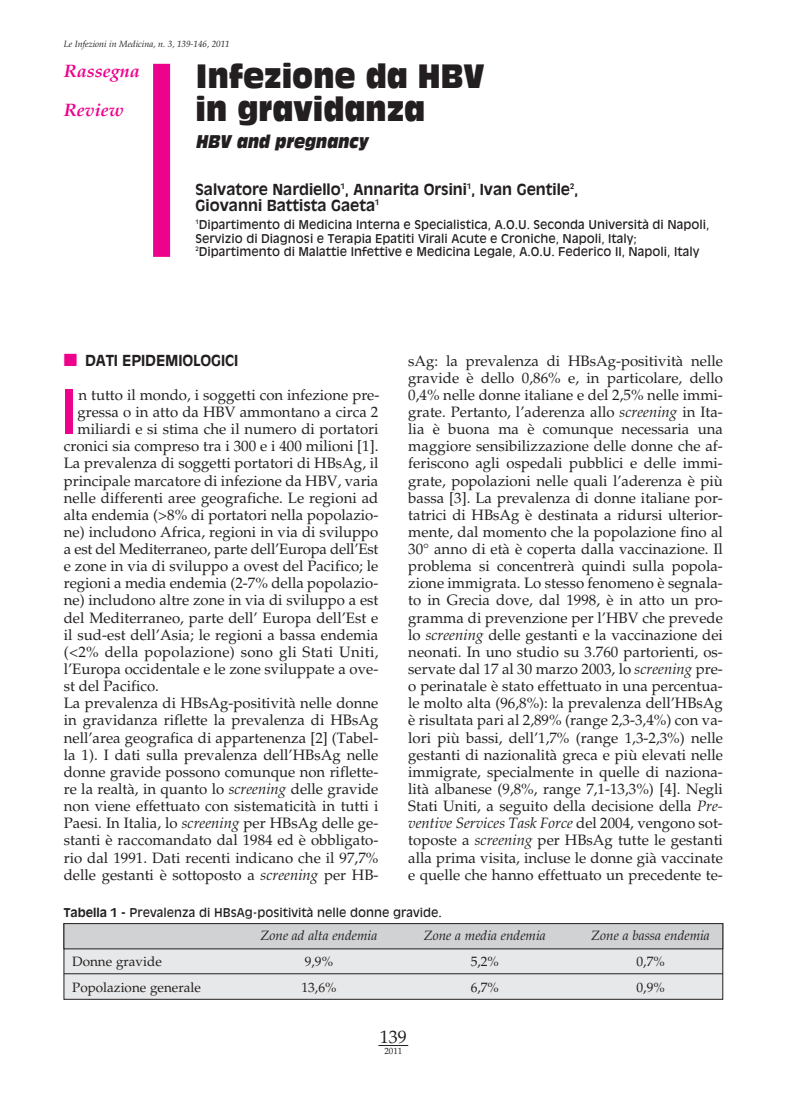
<style>
.page{position:relative;width:808px;height:1106px;background:#fff}
.page>*{position:absolute;margin:0;border:0;box-sizing:border-box;transform-origin:0 0}
.t1{font:60.15px "Antique Olive";color:#ed028c}
.t2{font:33px/33px "Antique Olive Compact";color:#231f20;scale:.83 1}
.t3{font:italic 18px "Antique Olive Compact";color:#231f20;scale:.8 1}
.t4{font:italic 700 18px/39px "Palatino";color:#ed028c}
.t5{font:18px "Palatino";color:#231f20}
.t6{font:15px/17.1px "Palatino";color:#231f20;text-align:justify}
.t7{font:700 15px/16.5px "Antique Olive";color:#231f20}
.t8{font:15px "Palatino";letter-spacing:.02em;color:#231f20}
.t9{font:13.5px "Palatino";color:#231f20}
.t10{font:italic 13.5px "Palatino";color:#231f20}
.t11{font:12px/13.5px "Antique Olive";color:#231f20}
.t12{font:italic 9px "Palatino";color:#231f20}
.t13{font:9px "Palatino";color:#231f20}
.s1{color:#ed028c}
.s2{font-style:italic}
.s3{font-weight:700}
</style>
<div class="page">
<hr style="left:378px;top:1045px;width:30px;height:1px;background:#231f20">
<div style="left:153px;top:64px;width:17px;height:193px;background:#ed028c"></div>
<div style="left:64px;top:923px;width:659px;height:76px;background:#e7e8e9"></div>
<div style="left:64px;top:923px;width:659px;height:25px;background:#d1d2d4"></div>
<div style="left:64px;top:923px;width:659px;height:26px;border:1px solid #231f20"></div>
<hr style="left:64px;top:973px;width:659px;height:1px;background:#231f20">
<p class="t12" style="left:64px;top:40px;width:167px">Le Infezioni in Medicina, n. 3, 139-146, 2011</p>
<p class="t4" style="left:64px;top:53px;width:77px">Rassegna<br>Review</p>
<h2 class="t2" style="left:196px;top:62px;width:350px">Infezione da HBV in gravidanza</h2>
<p class="t3" style="left:196px;top:135px;width:220px">HBV and pregnancy</p>
<p class="t7" style="left:196px;top:182px;width:384px">Salvatore Nardiello<sup>1</sup>, Annarita Orsini<sup>1</sup>, Ivan Gentile<sup>2</sup>,<br>Giovanni Battista Gaeta<sup>1</sup></p>
<p class="t11" style="left:196px;top:219px;width:515px"><sup>1</sup>Dipartimento di Medicina Interna e Specialistica, A.O.U. Seconda Università di Napoli,<br>Servizio di Diagnosi e Terapia Epatiti Virali Acute e Croniche, Napoli, Italy;<br><sup>2</sup>Dipartimento di Malattie Infettive e Medicina Legale, A.O.U. Federico II, Napoli, Italy</p>
<p class="t7" style="left:64px;top:352px;width:176px"><span class="s1">■</span> DATI EPIDEMIOLOGICI</p>
<h1 class="t1" style="left:60px;top:387px;width:18px">I</h1>
<p class="t6" style="left:78px;top:388px;width:302px">n tutto il mondo, i soggetti con infezione pre-</p>
<p class="t6" style="left:77px;top:405px;width:302px">gressa o in atto da HBV ammontano a circa 2</p>
<p class="t6" style="left:77px;top:422px;width:302px">miliardi e si stima che il numero di portatori</p>
<p class="t6" style="left:64px;top:439px;width:316px">cronici sia compreso tra i 300 e i 400 milioni [1].</p>
<p class="t6" style="left:64px;top:456px;width:316px">La prevalenza di soggetti portatori di HBsAg, il</p>
<p class="t6" style="left:64px;top:473px;width:316px">principale marcatore di infezione da HBV, varia</p>
<p class="t6" style="left:64px;top:491px;width:316px">nelle differenti aree geografiche. Le regioni ad</p>
<p class="t6" style="left:64px;top:508px;width:316px">alta endemia (&gt;8% di portatori nella popolazio-</p>
<p class="t6" style="left:64px;top:525px;width:316px">ne) includono Africa, regioni in via di sviluppo</p>
<p class="t6" style="left:64px;top:542px;width:316px">a est del Mediterraneo, parte dell’Europa dell’Est</p>
<p class="t6" style="left:64px;top:559px;width:316px">e zone in via di sviluppo a ovest del Pacifico; le</p>
<p class="t6" style="left:64px;top:576px;width:316px">regioni a media endemia (2-7% della popolazio-</p>
<p class="t6" style="left:64px;top:593px;width:316px">ne) includono altre zone in via di sviluppo a est</p>
<p class="t6" style="left:64px;top:610px;width:316px">del Mediterraneo, parte dell’ Europa dell’Est e</p>
<p class="t6" style="left:64px;top:628px;width:316px">il sud-est dell’Asia; le regioni a bassa endemia</p>
<p class="t8" style="left:64px;top:646px;width:316px">(&lt;2% della popolazione) sono gli Stati Uniti,</p>
<p class="t6" style="left:64px;top:662px;width:316px">l’Europa occidentale e le zone sviluppate a ove-</p>
<p class="t6" style="left:64px;top:679px;width:97px">st del Pacifico.</p>
<p class="t6" style="left:64px;top:696px;width:316px">La prevalenza di HBsAg-positività nelle donne</p>
<p class="t6" style="left:64px;top:713px;width:316px">in gravidanza riflette la prevalenza di HBsAg</p>
<p class="t6" style="left:64px;top:730px;width:316px">nell’area geografica di appartenenza [2] (Tabel-</p>
<p class="t6" style="left:64px;top:747px;width:316px">la 1). I dati sulla prevalenza dell’HBsAg nelle</p>
<p class="t6" style="left:64px;top:765px;width:316px">donne gravide possono comunque non riflette-</p>
<p class="t6" style="left:64px;top:782px;width:316px">re la realtà, in quanto lo <span class="s2">screening</span> delle gravide</p>
<p class="t6" style="left:64px;top:799px;width:316px">non viene effettuato con sistematicità in tutti i</p>
<p class="t6" style="left:64px;top:816px;width:316px">Paesi. In Italia, lo <span class="s2">screening</span> per HBsAg delle ge-</p>
<p class="t6" style="left:64px;top:833px;width:316px">stanti è raccomandato dal 1984 ed è obbligato-</p>
<p class="t6" style="left:64px;top:850px;width:316px">rio dal 1991. Dati recenti indicano che il 97,7%</p>
<p class="t6" style="left:64px;top:867px;width:316px">delle gestanti è sottoposto a <span class="s2">screening</span> per HB-</p>
<p class="t6" style="left:408px;top:353px;width:316px">sAg: la prevalenza di HBsAg-positività nelle gravide è dello 0,86% e, in particolare, dello 0,4% nelle donne italiane e del 2,5% nelle immi&shy;grate. Pertanto, l’aderenza allo <span class="s2">screening</span> in Ita&shy;lia è buona ma è comunque necessaria una maggiore sensibilizzazione delle donne che af&shy;feriscono agli ospedali pubblici e delle immi&shy;grate, popolazioni nelle quali l’aderenza è più bassa [3]. La prevalenza di donne italiane por&shy;tatrici di HBsAg è destinata a ridursi ulterior&shy;mente, dal momento che la popolazione fino al 30° anno di età è coperta dalla vaccinazione. Il problema si concentrerà quindi sulla popola&shy;zione immigrata. Lo stesso fenomeno è segnala&shy;to in Grecia dove, dal 1998, è in atto un pro&shy;gramma di prevenzione per l’HBV che prevede lo <span class="s2">screening</span> delle gestanti e la vaccinazione dei neonati. In uno studio su 3.760 partorienti, os&shy;servate dal 17 al 30 marzo 2003, lo <span class="s2">screening</span> pre&shy;o perinatale è stato effettuato in una percentua&shy;le molto alta (96,8%): la prevalenza dell’HBsAg è risultata pari al 2,89% (range 2,3-3,4%) con va&shy;lori più bassi, dell’1,7% (range 1,3-2,3%) nelle gestanti di nazionalità greca e più elevati nelle immigrate, specialmente in quelle di naziona&shy;lità albanese (9,8%, range 7,1-13,3%) [4]. Negli Stati Uniti, a seguito della decisione della <span class="s2">Pre&shy;ventive Services Task Force</span> del 2004, vengono sot&shy;toposte a <span class="s2">screening</span> per HBsAg tutte le gestanti alla prima visita, incluse le donne già vaccinate e quelle che hanno effettuato un precedente te-</p>
<p class="t11" style="left:64px;top:906px;width:380px"><span class="s3">Tabella 1 -</span> Prevalenza di HBsAg-positività nelle donne gravide.</p>
<p class="t10" style="left:260px;top:930px;width:118px">Zone ad alta endemia</p>
<p class="t10" style="left:424px;top:930px;width:124px">Zone a media endemia</p>
<p class="t10" style="left:591px;top:930px;width:120px">Zone a bassa endemia</p>
<p class="t9" style="left:72px;top:956px;width:91px">Donne gravide</p>
<p class="t9" style="left:305px;top:956px;width:30px">9,9%</p>
<p class="t9" style="left:471px;top:956px;width:30px">5,2%</p>
<p class="t9" style="left:636px;top:956px;width:30px">0,7%</p>
<p class="t9" style="left:72px;top:982px;width:130px">Popolazione generale</p>
<p class="t9" style="left:301px;top:982px;width:36px">13,6%</p>
<p class="t9" style="left:471px;top:982px;width:30px">6,7%</p>
<p class="t9" style="left:636px;top:982px;width:30px">0,9%</p>
<p class="t5" style="left:380px;top:1030px;width:29px">139</p>
<p class="t13" style="left:384px;top:1047px;width:19px">2011</p>
</div>
